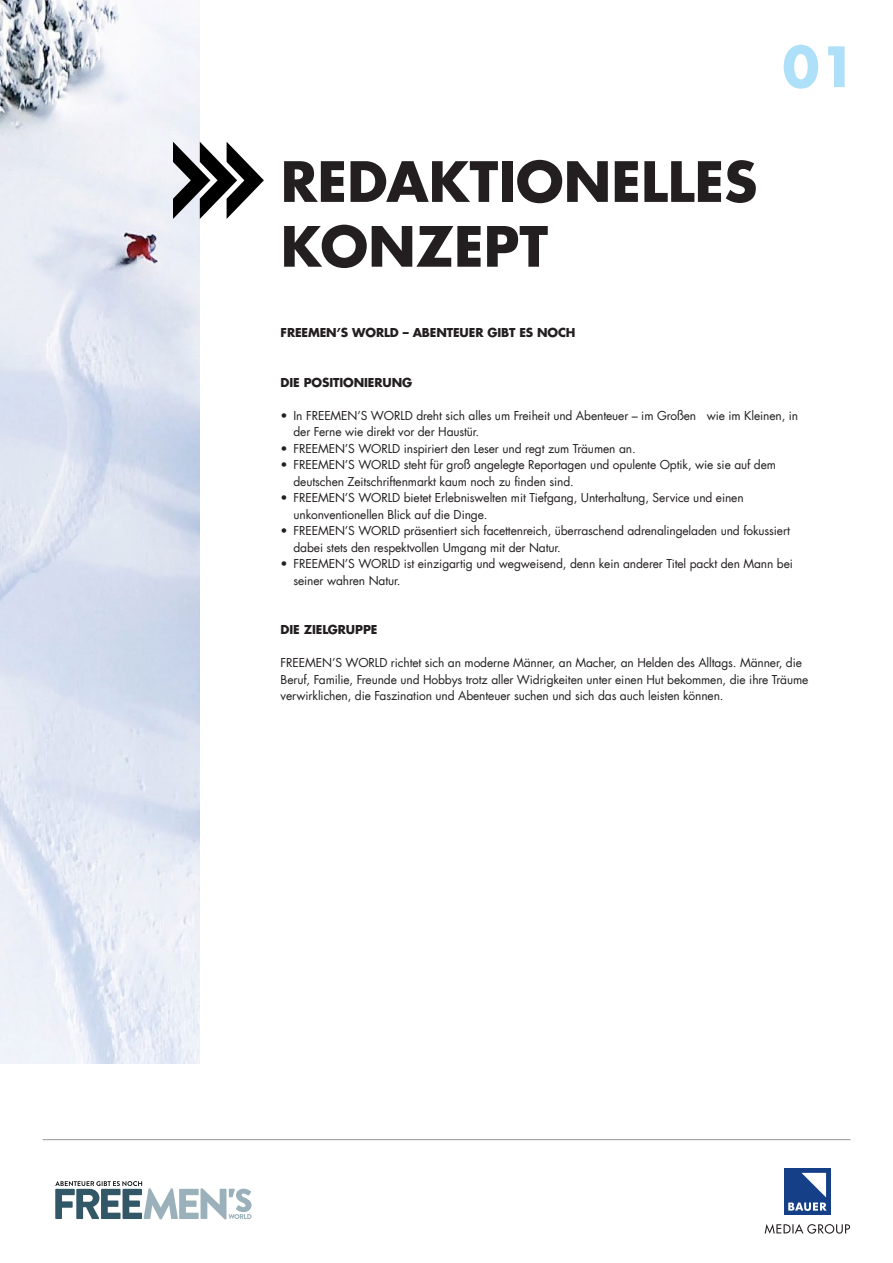
<style>
.page{position:relative;width:893px;height:1263px;background:#fff}
.page>*{position:absolute;margin:0;border:0;box-sizing:border-box;transform-origin:0 0}
.t1{font:700 54px/64.8px "Futura Com";color:#231f20}
.t2{font:700 54px "Futura Com";color:#aee1f9}
.t3{font:12px/16.5px "Futura Com";letter-spacing:-.01em;color:#231f20}
.t4{font:700 12px "Futura Com";letter-spacing:-.01em;color:#231f20}
</style>
<div class="page">
<svg style="left:765px;top:1224px;width:85px;height:10px"></svg>
<div style="left:784px;top:1168px;width:46px;height:47px;background:#153f87"></div>
<svg style="left:788px;top:1173px;width:39px;height:38px"></svg>
<hr style="left:43px;top:1139px;width:807px;height:1px;background:#939598">
<svg style="left:55px;top:1181px;width:197px;height:38px"></svg>
<img style="left:0;top:0;width:200px;height:1063px">
<svg style="left:173px;top:142px;width:91px;height:77px"></svg>
<h1 class="t2" style="left:782px;top:25px;width:76px">01</h1>
<h1 class="t1" style="left:281px;top:147px;width:478px">REDAKTIONELLES<br>KONZEPT</h1>
<p class="t4" style="left:281px;top:324px;width:296px">FREEMEN’S WORLD – ABENTEUER GIBT ES NOCH</p>
<p class="t4" style="left:281px;top:373px;width:133px">DIE POSITIONIERUNG</p>
<p class="t3" style="left:293px;top:407px;width:506px;text-indent:-13px">• In FREEMEN’S WORLD dreht sich alles um Freiheit und Abenteuer – im Großen wie im Kleinen, in der Ferne wie direkt vor der Haustür.</p>
<p class="t3" style="left:281px;top:440px;width:357px">• FREEMEN’S WORLD inspiriert den Leser und regt zum Träumen an.</p>
<p class="t3" style="left:293px;top:456px;width:484px;text-indent:-13px">• FREEMEN’S WORLD steht für groß angelegte Reportagen und opulente Optik, wie sie auf dem deutschen Zeitschriftenmarkt kaum noch zu finden sind.</p>
<p class="t3" style="left:293px;top:489px;width:452px;text-indent:-13px">• FREEMEN’S WORLD bietet Erlebniswelten mit Tiefgang, Unterhaltung, Service und einen unkonventionellen Blick auf die Dinge.</p>
<p class="t3" style="left:293px;top:522px;width:498px;text-indent:-13px">• FREEMEN’S WORLD präsentiert sich facettenreich, überraschend adrenalingeladen und fokussiert dabei stets den respektvollen Umgang mit der Natur.</p>
<p class="t3" style="left:293px;top:555px;width:501px;text-indent:-13px">• FREEMEN’S WORLD ist einzigartig und wegweisend, denn kein anderer Titel packt den Mann bei seiner wahren Natur.</p>
<p class="t4" style="left:281px;top:621px;width:98px">DIE ZIELGRUPPE</p>
<p class="t3" style="left:281px;top:654px;width:529px">FREEMEN’S WORLD richtet sich an moderne Männer, an Macher, an Helden des Alltags. Männer, die<br>Beruf, Familie, Freunde und Hobbys trotz aller Widrigkeiten unter einen Hut bekommen, die ihre Träume verwirklichen, die Faszination und Abenteuer suchen und sich das auch leisten können.</p>
</div>
